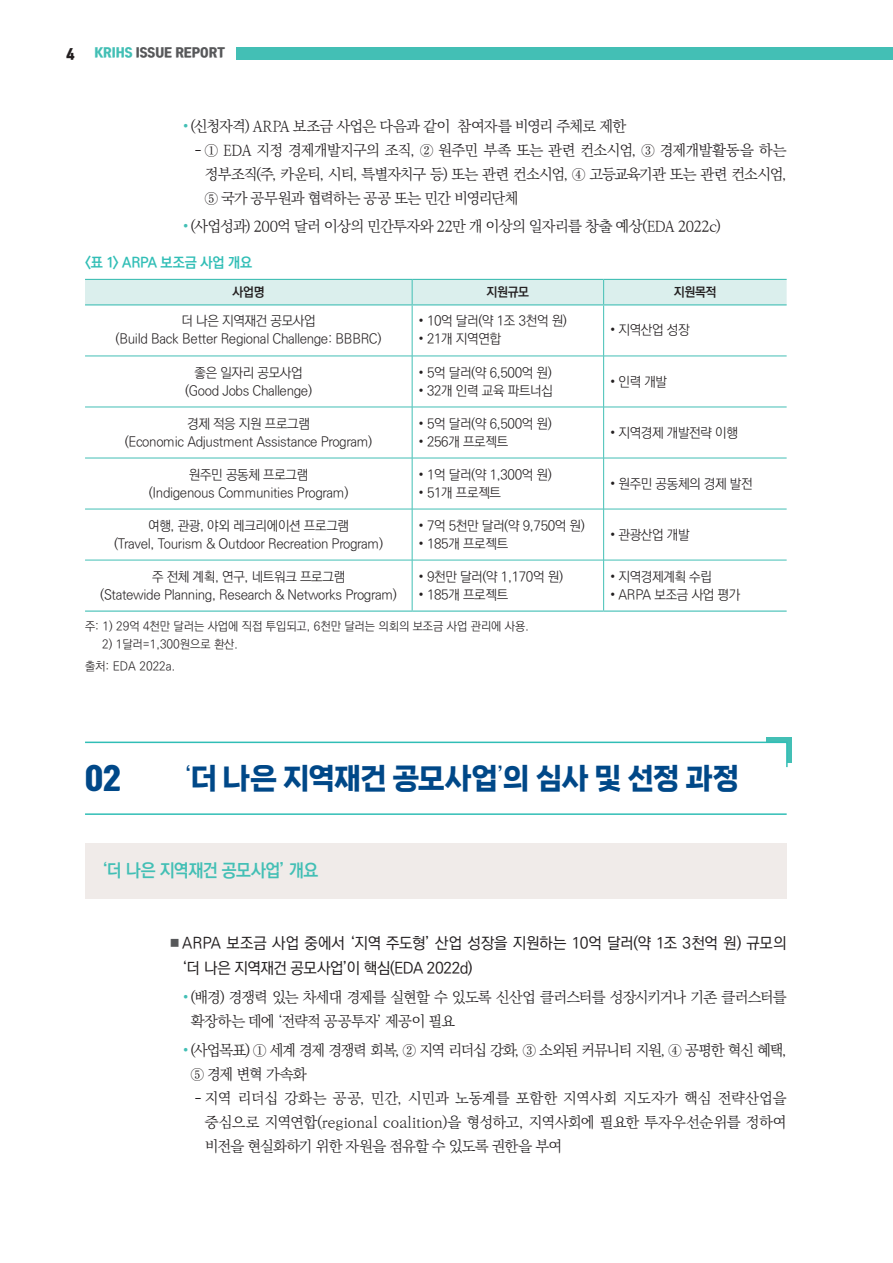
<style>
.page{position:relative;width:893px;height:1263px;background:#fff}
.page>*{position:absolute;margin:0;border:0;box-sizing:border-box;transform-origin:0 0}
.t1{font:900 30px "Tmon Monsori";color:#004888}
.t2{font:28.5px "Nanum Square Neo e Hv";letter-spacing:-.03em;color:#004888}
.t3{font:18px "Ko Pub World Dotum PB";letter-spacing:-.025em;color:#43bfb5;scale:.95 1}
.t4{font:15.75px/25.5px "Ko Pub World Dotum PM";letter-spacing:-.02em;color:#231f20}
.t5{font:15px/24px "Ko Pub World Batang PL";letter-spacing:-.055em;color:#231f20;text-align:justify}
.t6{font:15px/24px "Ko Pub World Batang PL";letter-spacing:-.08em;color:#231f20}
.t7{font:14.25px "Ko Pub World Dotum PB";letter-spacing:-.01em;color:#31beb6}
.t8{font:13.5px/18px "Ko Pub World Dotum PL";letter-spacing:-.025em;color:#231f20;text-align:center}
.t9{font:900 13.5px "Tmon Monsori";color:#231f20}
.t10{font:12.75px "Ko Pub World Dotum PB";letter-spacing:-.025em;color:#231f20}
.t11{font:12px/21.6px "Ko Pub World Dotum PL";color:#231f20}
.t12{font:900 12px "Tmon Monsori";color:#57585a}
.s1{color:#43bfb5}
.s2{font-family:"Ko Pub World Dotum PL"}
.s3{font-size:10.5px;color:#57585a}
</style>
<div class="page">
<div style="left:236px;top:47px;width:657px;height:13px;background:#43bfb5"></div>
<div style="left:85px;top:280px;width:702px;height:24px;background:#dbefed"></div>
<hr style="left:412px;top:305px;width:1px;height:51px;background:#43bfb5">
<hr style="left:603px;top:305px;width:1px;height:51px;background:#43bfb5">
<hr style="left:85px;top:356px;width:327px;height:1px;background:#43bfb5">
<hr style="left:412px;top:356px;width:192px;height:1px;background:#43bfb5">
<hr style="left:412px;top:356px;width:1px;height:51px;background:#43bfb5">
<hr style="left:604px;top:356px;width:183px;height:1px;background:#43bfb5">
<hr style="left:603px;top:356px;width:1px;height:51px;background:#43bfb5">
<hr style="left:85px;top:407px;width:327px;height:1px;background:#43bfb5">
<hr style="left:412px;top:407px;width:192px;height:1px;background:#43bfb5">
<hr style="left:412px;top:407px;width:1px;height:51px;background:#43bfb5">
<hr style="left:604px;top:407px;width:183px;height:1px;background:#43bfb5">
<hr style="left:603px;top:407px;width:1px;height:51px;background:#43bfb5">
<hr style="left:85px;top:458px;width:327px;height:1px;background:#43bfb5">
<hr style="left:412px;top:458px;width:192px;height:1px;background:#43bfb5">
<hr style="left:412px;top:458px;width:1px;height:51px;background:#43bfb5">
<hr style="left:604px;top:458px;width:183px;height:1px;background:#43bfb5">
<hr style="left:603px;top:458px;width:1px;height:51px;background:#43bfb5">
<hr style="left:85px;top:509px;width:327px;height:1px;background:#43bfb5">
<hr style="left:412px;top:509px;width:192px;height:1px;background:#43bfb5">
<hr style="left:412px;top:509px;width:1px;height:51px;background:#43bfb5">
<hr style="left:604px;top:509px;width:183px;height:1px;background:#43bfb5">
<hr style="left:603px;top:509px;width:1px;height:51px;background:#43bfb5">
<hr style="left:412px;top:560px;width:1px;height:50px;background:#43bfb5">
<hr style="left:603px;top:560px;width:1px;height:50px;background:#43bfb5">
<hr style="left:85px;top:279px;width:327px;height:1px;background:#43bfb5">
<hr style="left:412px;top:279px;width:192px;height:1px;background:#43bfb5">
<hr style="left:604px;top:279px;width:183px;height:1px;background:#43bfb5">
<hr style="left:85px;top:304px;width:327px;height:1px;background:#43bfb5">
<hr style="left:412px;top:304px;width:192px;height:1px;background:#43bfb5">
<hr style="left:604px;top:304px;width:183px;height:1px;background:#43bfb5">
<hr style="left:85px;top:560px;width:327px;height:1px;background:#43bfb5">
<hr style="left:412px;top:560px;width:192px;height:1px;background:#43bfb5">
<hr style="left:604px;top:560px;width:183px;height:1px;background:#43bfb5">
<hr style="left:85px;top:610px;width:327px;height:2px;background:#43bfb5">
<hr style="left:412px;top:610px;width:192px;height:2px;background:#43bfb5">
<hr style="left:604px;top:610px;width:183px;height:2px;background:#43bfb5">
<div style="left:766px;top:738px;width:26px;height:25px;background:#43bfb5"></div>
<svg style="left:85px;top:741px;width:703px;height:27px"></svg>
<hr style="left:85px;top:813px;width:702px;height:2px;background:#31beb6">
<div style="left:85px;top:843px;width:702px;height:55px;background:#f0ebe9"></div>
<p class="t9" style="left:66px;top:46px;width:10px">4</p>
<p class="t12" style="left:94px;top:46px;width:132px"><span class="s1">KRIHS</span> ISSUE REPORT</p>
<p class="t5" style="left:183px;top:115px;width:445px"><span class="s1">•</span> (신청자격) ARPA 보조금 사업은 다음과 같이 참여자를 비영리 주체로 제한</p>
<p class="t5" style="left:205px;top:139px;width:583px;text-indent:-11px">- ① EDA 지정 경제개발지구의 조직, ② 원주민 부족 또는 관련 컨소시엄, ③ 경제개발활동을 하는 정부조직(주, 카운티, 시티, 특별자치구 등) 또는 관련 컨소시엄, ④ 고등교육기관 또는 관련 컨소시엄, ⑤ 국가 공무원과 협력하는 공공 또는 민간 비영리단체</p>
<p class="t5" style="left:183px;top:215px;width:539px"><span class="s1">•</span> (사업성과) 200억 달러 이상의 민간투자와 22만 개 이상의 일자리를 창출 예상(EDA 2022c)</p>
<p class="t7" style="left:85px;top:253px;width:169px">&lt;표 1&gt; ARPA 보조금 사업 개요</p>
<p class="t10" style="left:233px;top:283px;width:34px">사업명</p>
<p class="t10" style="left:487px;top:283px;width:44px">지원규모</p>
<p class="t10" style="left:674px;top:283px;width:44px">지원목적</p>
<p class="t8" style="left:116px;top:313px;width:267px">더 나은 지역재건 공모사업<br>(Build Back Better Regional Challenge: BBBRC)</p>
<p class="t8" style="left:418px;top:313px;width:150px">• 10억 달러(약 1조 3천억 원)</p>
<p class="t8" style="left:610px;top:322px;width:81px">• 지역산업 성장</p>
<p class="t8" style="left:418px;top:331px;width:84px">• 21개 지역연합</p>
<p class="t8" style="left:185px;top:364px;width:129px">좋은 일자리 공모사업 (Good Jobs Challenge)</p>
<p class="t8" style="left:418px;top:364px;width:135px">• 5억 달러(약 6,500억 원)</p>
<p class="t8" style="left:418px;top:382px;width:136px">• 32개 인력 교육 파트너십</p>
<p class="t8" style="left:125px;top:415px;width:249px">경제 적응 지원 프로그램<br>(Economic Adjustment Assistance Program)</p>
<p class="t8" style="left:418px;top:415px;width:135px">• 5억 달러(약 6,500억 원)</p>
<p class="t8" style="left:418px;top:433px;width:91px">• 256개 프로젝트</p>
<p class="t8" style="left:149px;top:466px;width:201px">원주민 공동체 프로그램<br>(Indigenous Communities Program)</p>
<p class="t8" style="left:419px;top:466px;width:135px">• 1억 달러(약 1,300억 원)</p>
<p class="t8" style="left:419px;top:484px;width:84px">• 51개 프로젝트</p>
<p class="t8" style="left:114px;top:517px;width:270px">여행, 관광, 야외 레크리에이션 프로그램<br>(Travel, Tourism &amp; Outdoor Recreation Program)</p>
<p class="t8" style="left:419px;top:517px;width:168px">• 7억 5천만 달러(약 9,750억 원)</p>
<p class="t8" style="left:419px;top:535px;width:91px">• 185개 프로젝트</p>
<p class="t8" style="left:100px;top:568px;width:298px">주 전체 계획, 연구, 네트워크 프로그램<br>(Statewide Planning, Research &amp; Networks Program)</p>
<p class="t8" style="left:419px;top:568px;width:146px">• 9천만 달러(약 1,170억 원)</p>
<p class="t8" style="left:419px;top:586px;width:91px">• 185개 프로젝트</p>
<p class="t11" style="left:85px;top:616px;width:445px">주: 1) 29억 4천만 달러는 사업에 직접 투입되고, 6천만 달러는 의회의 보조금 사업 관리에 사용.</p>
<p class="t11" style="left:85px;top:634px;width:155px;text-indent:17px">2) 1달러=1,300원으로 환산. 출처: EDA 2022a.</p>
<p class="t8" style="left:610px;top:373px;width:59px">• 인력 개발</p>
<p class="t8" style="left:610px;top:424px;width:129px">• 지역경제 개발전략 이행</p>
<p class="t8" style="left:610px;top:475px;width:144px">• 원주민 공동체의 경제 발전</p>
<p class="t8" style="left:610px;top:526px;width:81px">• 관광산업 개발</p>
<p class="t8" style="left:610px;top:568px;width:103px">• 지역경제계획 수립</p>
<p class="t8" style="left:610px;top:586px;width:132px">• ARPA 보조금 사업 평가</p>
<h1 class="t1" style="left:85px;top:761px;width:37px">02</h1>
<h2 class="t2" style="left:183px;top:763px;width:558px"><span class="s2">‘</span>더 나은 지역재건 공모사업<span class="s2">’</span>의 심사 및 선정 과정</h2>
<h3 class="t3" style="left:102px;top:857px;width:229px">‘더 나은 지역재건 공모사업’ 개요</h3>
<p class="t4" style="left:182px;top:931px;width:606px;text-indent:-12px"><span class="s3">■</span> ARPA 보조금 사업 중에서 ‘지역 주도형’ 산업 성장을 지원하는 10억 달러(약 1조 3천억 원) 규모의 ‘더 나은 지역재건 공모사업’이 핵심(EDA 2022d)</p>
<p class="t5" style="left:191px;top:986px;width:597px;text-indent:-8px"><span class="s1">•</span> (배경) 경쟁력 있는 차세대 경제를 실현할 수 있도록 신산업 클러스터를 성장시키거나 기존 클러스터를 확장하는 데에 ‘전략적 공공투자’ 제공이 필요</p>
<p class="t6" style="left:191px;top:1038px;width:597px;text-indent:-8px"><span class="s1">•</span> (사업목표) ① 세계 경제 경쟁력 회복, ② 지역 리더십 강화, ③ 소외된 커뮤니티 지원, ④ 공평한 혁신 혜택,<br>⑤ 경제 변혁 가속화</p>
<p class="t5" style="left:205px;top:1086px;width:583px;text-indent:-11px">- 지역 리더십 강화는 공공, 민간, 시민과 노동계를 포함한 지역사회 지도자가 핵심 전략산업을 중심으로 지역연합(regional coalition)을 형성하고, 지역사회에 필요한 투자우선순위를 정하여 비전을 현실화하기 위한 자원을 점유할 수 있도록 권한을 부여</p>
</div>
